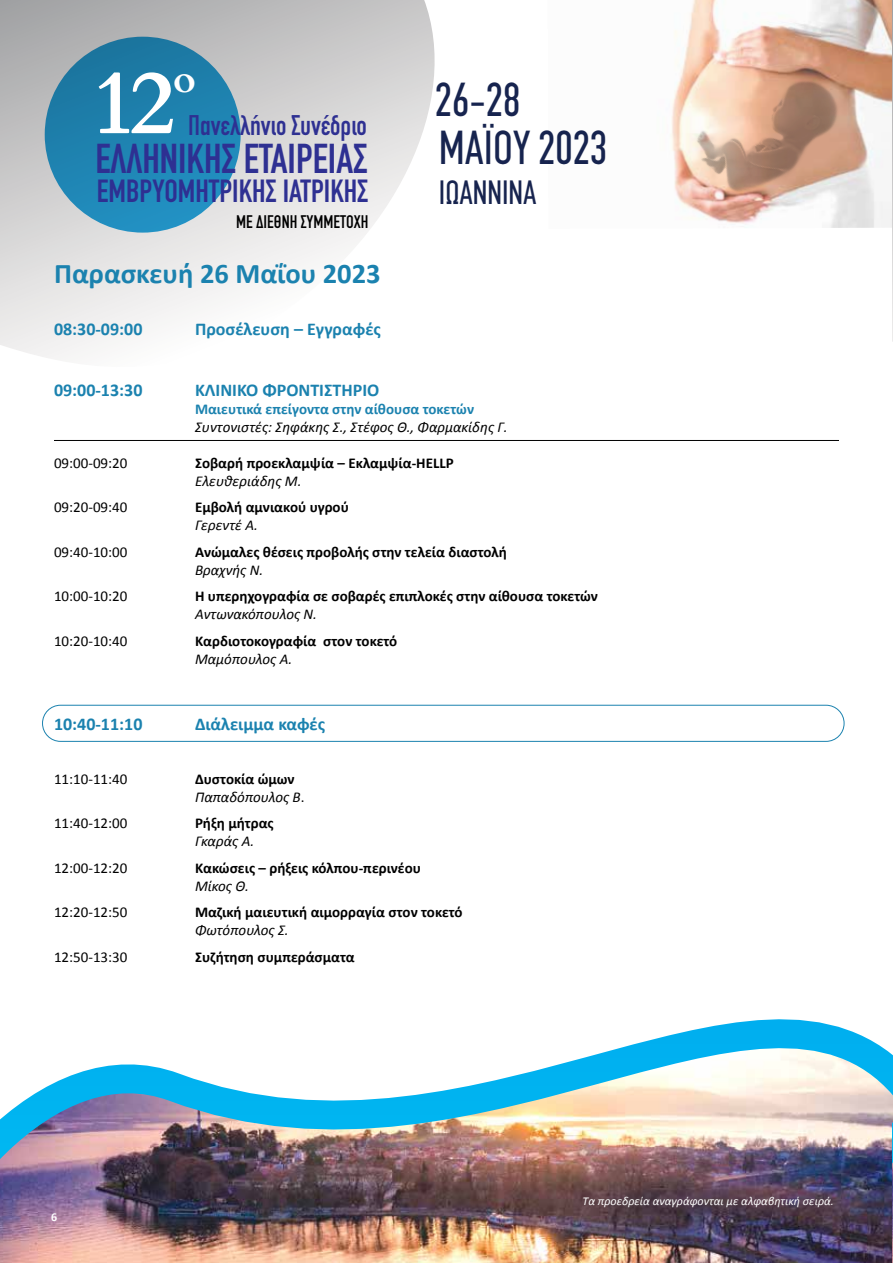
<style>
.page{position:relative;width:893px;height:1263px;background:#fff}
.page>*{position:absolute;margin:0;border:0;box-sizing:border-box;transform-origin:0 0}
.t1{font:700 90.15px "Cardo";color:#fff}
.t2{font:47.85px "PF Din Text Compressed";color:#17244f}
.t3{font:700 41.1px "DIN Condensed";color:#2e3092}
.t4{font:700 39px "Cardo";color:#fff}
.t5{font:33.9px "PF Din Text Compressed";color:#17244f}
.t6{font:700 31.65px "DIN Condensed";color:#2e3092}
.t7{font:500 28.65px "PF Din Text Compressed";color:#2e3092}
.t8{font:700 28.5px "Calibri";color:#1b82af}
.t9{font:500 18.3px "PF Din Text Compressed";color:#000}
.t10{font:700 18px "Calibri";color:#1b82af}
.t11{font:700 15px "Calibri";color:#000}
.t12{font:italic 15px/18px "Calibri";color:#000}
.t13{font:15px "Calibri";color:#000}
.t14{font:700 15px "Calibri";color:#1b82af}
.t15{font:italic 12px "Calibri";color:#fff}
.t16{font:700 12px "Calibri";color:#fff}
.s1{font-weight:700;font-style:normal}
.s2{font-style:normal}
</style>
<div class="page">
<svg style="left:0;top:0;width:435px;height:360px"></svg>
<img style="left:0;top:1019px;width:892px;height:244px">
<div style="left:45px;top:37px;width:196px;height:196px;background:linear-gradient(to bottom,#1a749e,#2593c4);border-radius:50%"></div>
<img style="left:690px;top:0;width:202px;height:228px">
<img style="left:671px;top:18px;width:206px;height:210px">
<svg style="left:892px;top:0;width:1px;height:342px"></svg>
<svg style="left:892px;top:1054px;width:1px;height:209px"></svg>
<hr style="left:54px;top:440px;width:785px;height:1px;background:#000">
<div style="left:42px;top:705px;width:802px;height:36px;border:1px solid #1b82af;border-radius:18px"></div>
<h1 class="t1" style="left:91px;top:30px;width:85px">12</h1>
<h3 class="t4" style="left:173px;top:48px;width:24px">o</h3>
<h3 class="t7" style="left:188px;top:108px;width:180px">Πανελλήνιο Συνέδριο</h3>
<h3 class="t3" style="left:95px;top:131px;width:274px">ΕΛΛΗΝΙΚΗΣ ΕΤΑΙΡΕΙΑΣ</h3>
<h3 class="t6" style="left:97px;top:170px;width:273px">ΕΜΒΡΥΟΜΗΤΡΙΚΗΣ ΙΑΤΡΙΚΗΣ</h3>
<p class="t9" style="left:236px;top:211px;width:134px">ΜΕ ∆ΙΕΘΝΗ ΣΥΜΜΕΤΟΧΗ</p>
<h3 class="t8" style="left:54px;top:253px;width:328px">Παρασκευή 26 Μαΐου 2023</h3>
<p class="t10" style="left:54px;top:316px;width:90px">08:30-09:00</p>
<p class="t10" style="left:195px;top:316px;width:187px">Προσέλευση – Εγγραφές</p>
<h2 class="t2" style="left:435px;top:72px;width:87px">26-28</h2>
<h2 class="t2" style="left:439px;top:120px;width:170px">ΜΑΪΟΥ2023</h2>
<h3 class="t5" style="left:439px;top:173px;width:99px">ΙΩΑΝΝΙΝΑ</h3>
<p class="t10" style="left:54px;top:377px;width:90px">09:00-13:30</p>
<p class="t10" style="left:195px;top:377px;width:186px">ΚΛΙΝΙΚΟ ΦΡΟΝΤΙΣΤΗΡΙΟ</p>
<p class="t14" style="left:195px;top:398px;width:281px">Μαιευτικά επείγοντα στην αίθουσα τοκετών</p>
<p class="t12" style="left:195px;top:417px;width:314px">Συντονιστές: Σηφάκης Σ., Στέφος Θ., Φαρμακίδης Γ.</p>
<p class="t13" style="left:54px;top:452px;width:75px">09:00-09:20</p>
<p class="t11" style="left:195px;top:452px;width:260px">Σοβαρή προεκλαμψία – Εκλαμψία-HELLP</p>
<p class="t12" style="left:195px;top:471px;width:108px">Ελευθεριάδης Μ.</p>
<p class="t13" style="left:54px;top:497px;width:75px">09:20-09:40</p>
<p class="t11" style="left:195px;top:497px;width:155px">Εμβολή αμνιακού υγρού</p>
<p class="t12" style="left:195px;top:516px;width:64px">Γερεντέ Α.</p>
<p class="t13" style="left:54px;top:541px;width:75px">09:40-10:00</p>
<p class="t11" style="left:195px;top:541px;width:313px">Ανώμαλες θέσεις προβολής στην τελεία διαστολή</p>
<p class="t12" style="left:195px;top:560px;width:70px">Βραχνής Ν.</p>
<p class="t13" style="left:54px;top:586px;width:75px">10:00-10:20</p>
<p class="t11" style="left:195px;top:586px;width:404px">Η υπερηχογραφία σε σοβαρές επιπλοκές στην αίθουσα τοκετών</p>
<p class="t12" style="left:195px;top:605px;width:124px">Αντωνακόπουλος Ν.</p>
<p class="t13" style="left:54px;top:630px;width:75px">10:20-10:40</p>
<p class="t11" style="left:195px;top:630px;width:204px">Καρδιοτοκογραφία στον τοκετό</p>
<p class="t12" style="left:195px;top:649px;width:99px">Μαμόπουλος Α.</p>
<p class="t10" style="left:54px;top:711px;width:90px">10:40-11:10</p>
<p class="t10" style="left:195px;top:711px;width:132px">Διάλειμμα καφές</p>
<p class="t13" style="left:54px;top:768px;width:75px">11:10-11:40</p>
<p class="t12" style="left:195px;top:769px;width:111px"><span class="s1">Δυστοκία ώμων<br></span>Παπαδόπουλος Β<span class="s2">.</span></p>
<p class="t13" style="left:54px;top:813px;width:75px">11:40-12:00</p>
<p class="t11" style="left:195px;top:813px;width:80px">Ρήξη μήτρας</p>
<p class="t12" style="left:195px;top:832px;width:61px">Γκαράς Α.</p>
<p class="t13" style="left:54px;top:857px;width:75px">12:00-12:20</p>
<p class="t11" style="left:195px;top:857px;width:228px">Κακώσεις – ρήξεις κόλπου-περινέου</p>
<p class="t12" style="left:195px;top:876px;width:55px">Μίκος Θ.</p>
<p class="t13" style="left:54px;top:902px;width:75px">12:20-12:50</p>
<p class="t11" style="left:195px;top:902px;width:269px">Μαζική μαιευτική αιμορραγία στον τοκετό</p>
<p class="t12" style="left:195px;top:921px;width:95px">Φωτόπουλος Σ.</p>
<p class="t13" style="left:54px;top:946px;width:75px">12:50-13:30</p>
<p class="t11" style="left:195px;top:946px;width:161px">Συζήτηση συμπεράσματα</p>
<p class="t16" style="left:51px;top:1208px;width:8px">6</p>
<p class="t15" style="left:583px;top:1193px;width:253px">Τα προεδρεία αναγράφονται με αλφαβητική σειρά.</p>
</div>
